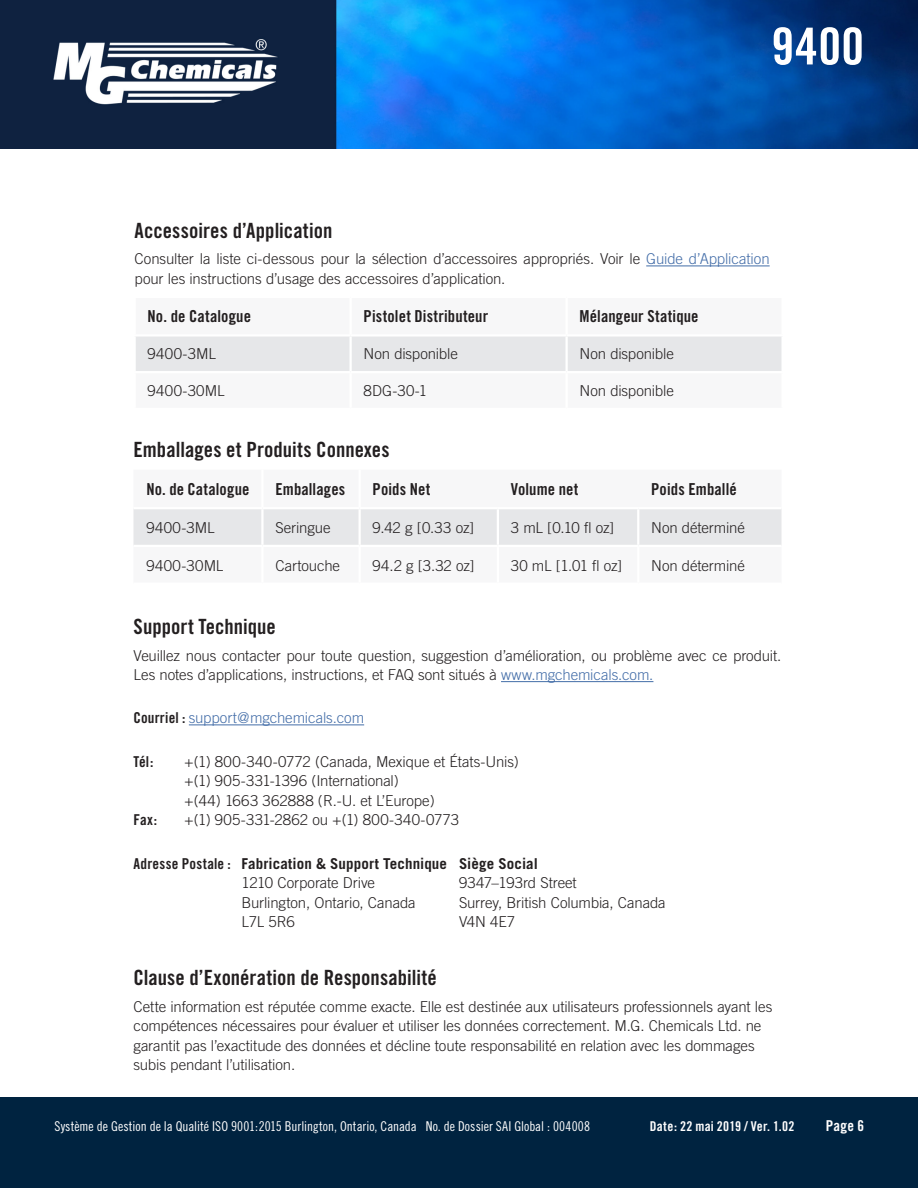
<style>
.page{position:relative;width:918px;height:1188px;background:#fff}
.page>*{position:absolute;margin:0;border:0;box-sizing:border-box;transform-origin:0 0}
.t1{font:51px "Trade Gothic Bold Cond Twenty";color:#fff}
.Subhead_Style{font:21px "Trade Gothic Bold Cond Twenty";color:#231f20}
.t2{font:16.5px "Trade Gothic Bold Cond Twenty";letter-spacing:.005em;color:#231f20}
.Paragraph_Text_Style{font:300 15px/19.5px "Trade Gothic";letter-spacing:-.005em;color:#231f20}
.t3{font:700 15px "Trade Gothic";letter-spacing:.005em;color:#231f20}
.Paragraph_Text_Style-2{font:300 15px "Trade Gothic";letter-spacing:-.01em;color:#436da8}
.Paragraph_Text_Style-3{font:300 15px "Trade Gothic";letter-spacing:.015em;color:#231f20}
.t4{font:15px "Trade Gothic Bold Cond Twenty";color:#231f20}
.t5{font:15px "Trade Gothic Bold Cond Twenty";color:#fff}
.t6{font:13.5px "Trade Gothic Cond Eighteen";color:#fff}
.t7{font:13.5px "Trade Gothic Bold Cond Twenty";letter-spacing:.02em;color:#fff}
.s1{color:#436da8}
.s2{font-family:"Trade Gothic Bold Cond Twenty";font-weight:400;color:#231f20}
.s3{font-family:"Trade Gothic Bold Cond Twenty";font-weight:400}
</style>
<div class="page">
<img style="left:0;top:0;width:918px;height:149px">
<div style="left:0;top:1097px;width:918px;height:91px;background:#002340"></div>
<div style="left:136px;top:337px;width:646px;height:34px;background:#e6e7e9"></div>
<hr style="left:350px;top:337px;width:2px;height:34px;background:#fff">
<hr style="left:566px;top:337px;width:2px;height:34px;background:#fff">
<hr style="left:646px;top:266px;width:124px;height:1px;background:#436da8">
<div style="left:134px;top:509px;width:648px;height:36px;background:#e6e7e9"></div>
<hr style="left:497px;top:509px;width:2px;height:36px;background:#fff">
<hr style="left:637px;top:509px;width:2px;height:36px;background:#fff">
<hr style="left:359px;top:509px;width:2px;height:36px;background:#fff">
<hr style="left:261px;top:509px;width:3px;height:36px;background:#fff">
<hr style="left:501px;top:681px;width:152px;height:1px;background:#436da8">
<hr style="left:189px;top:725px;width:175px;height:1px;background:#436da8">
<h1 class="t1" style="left:771px;top:15px;width:94px">9400</h1>
<p class="Subhead_Style" style="left:135px;top:218px;width:199px">Accessoires d’Application</p>
<p class="Paragraph_Text_Style" style="left:135px;top:249px;width:637px">Consulter la liste ci-dessous pour la sélection d’accessoires appropriés. Voir le <span class="s1">Guide d’Application </span>pour les instructions d’usage des accessoires d’application.</p>
<p class="t2" style="left:148px;top:307px;width:105px">No. de Catalogue</p>
<p class="t2" style="left:364px;top:307px;width:126px">Pistolet Distributeur</p>
<p class="t2" style="left:580px;top:307px;width:120px">Mélangeur Statique</p>
<p class="Paragraph_Text_Style" style="left:148px;top:344px;width:70px">9400-3ML</p>
<p class="Paragraph_Text_Style" style="left:364px;top:344px;width:96px">Non disponible</p>
<p class="Paragraph_Text_Style" style="left:580px;top:344px;width:96px">Non disponible</p>
<p class="Paragraph_Text_Style-3" style="left:148px;top:382px;width:79px">9400-30ML</p>
<p class="Paragraph_Text_Style" style="left:364px;top:381px;width:65px">8DG-30-1</p>
<p class="Paragraph_Text_Style" style="left:580px;top:381px;width:96px">Non disponible</p>
<p class="Subhead_Style" style="left:134px;top:436px;width:258px">Emballages et Produits Connexes</p>
<p class="t2" style="left:146px;top:479px;width:105px">No. de Catalogue</p>
<p class="t2" style="left:275px;top:479px;width:71px">Emballages</p>
<p class="t2" style="left:373px;top:479px;width:59px">Poids Net</p>
<p class="t2" style="left:511px;top:479px;width:69px">Volume net</p>
<p class="t2" style="left:651px;top:479px;width:87px">Poids Emballé</p>
<p class="Paragraph_Text_Style" style="left:146px;top:518px;width:70px">9400-3ML</p>
<p class="Paragraph_Text_Style" style="left:275px;top:518px;width:57px">Seringue</p>
<p class="Paragraph_Text_Style" style="left:373px;top:518px;width:103px">9.42 g [0.33 oz]</p>
<p class="Paragraph_Text_Style" style="left:511px;top:518px;width:105px">3 mL [0.10 fl oz]</p>
<p class="Paragraph_Text_Style" style="left:651px;top:518px;width:95px">Non déterminé</p>
<p class="Paragraph_Text_Style-3" style="left:146px;top:556px;width:79px">9400-30ML</p>
<p class="Paragraph_Text_Style" style="left:275px;top:555px;width:66px">Cartouche</p>
<p class="Paragraph_Text_Style" style="left:373px;top:555px;width:103px">94.2 g [3.32 oz]</p>
<p class="Paragraph_Text_Style" style="left:511px;top:555px;width:113px">30 mL [1.01 fl oz]</p>
<p class="Paragraph_Text_Style" style="left:651px;top:555px;width:95px">Non déterminé</p>
<p class="Subhead_Style" style="left:134px;top:614px;width:144px">Support Technique</p>
<p class="Paragraph_Text_Style" style="left:134px;top:645px;width:649px">Veuillez nous contacter pour toute question, suggestion d’amélioration, ou problème avec ce produit.<br>Les notes d’applications, instructions, et FAQ sont situés à <span class="s1">www.mgchemicals.com.</span></p>
<p class="Paragraph_Text_Style-2" style="left:134px;top:709px;width:232px"><span class="s2">Courriel :</span> support@mgchemicals.com</p>
<p class="t4" style="left:134px;top:752px;width:21px">Tél:</p>
<p class="Paragraph_Text_Style" style="left:185px;top:751px;width:336px">+(1) 800-340-0772 (Canada, Mexique et États-Unis)</p>
<p class="Paragraph_Text_Style" style="left:184px;top:771px;width:216px">+(1) 905-331-1396 (International)</p>
<p class="Paragraph_Text_Style" style="left:184px;top:790px;width:252px">+(44) 1663 362888 (R.-U. et L’Europe)</p>
<p class="t4" style="left:134px;top:811px;width:25px">Fax:</p>
<p class="Paragraph_Text_Style" style="left:184px;top:810px;width:276px">+(1) 905-331-2862 ou +(1) 800-340-0773</p>
<p class="t3" style="left:134px;top:854px;width:406px"><span class="s3">Adresse Postale :</span> Fabrication &amp; Support Technique Siège Social</p>
<p class="Paragraph_Text_Style" style="left:242px;top:873px;width:135px">1210 Corporate Drive</p>
<p class="Paragraph_Text_Style" style="left:459px;top:873px;width:119px">9347–193rd Street</p>
<p class="Paragraph_Text_Style" style="left:242px;top:892px;width:176px">Burlington, Ontario, Canada</p>
<p class="Paragraph_Text_Style" style="left:459px;top:892px;width:208px">Surrey, British Columbia, Canada</p>
<p class="Paragraph_Text_Style" style="left:242px;top:912px;width:55px">L7L 5R6</p>
<p class="Paragraph_Text_Style" style="left:459px;top:912px;width:58px">V4N 4E7</p>
<p class="Subhead_Style" style="left:134px;top:965px;width:305px">Clause d’Exonération de Responsabilité</p>
<p class="Paragraph_Text_Style" style="left:134px;top:996px;width:640px">Cette information est réputée comme exacte. Elle est destinée aux utilisateurs professionnels ayant les compétences nécessaires pour évaluer et utiliser les données correctement. M.G. Chemicals Ltd. ne garantit pas l’exactitude des données et décline toute responsabilité en relation avec les dommages subis pendant l’utilisation.</p>
<p class="t6" style="left:54px;top:1118px;width:537px">Système de Gestion de la Qualité ISO 9001:2015 Burlington, Ontario, Canada No. de Dossier SAI Global : 004008</p>
<p class="t7" style="left:650px;top:1118px;width:146px">Date: 22 mai 2019 / Ver. 1.02</p>
<p class="t5" style="left:826px;top:1116px;width:40px">Page 6</p>
</div>
